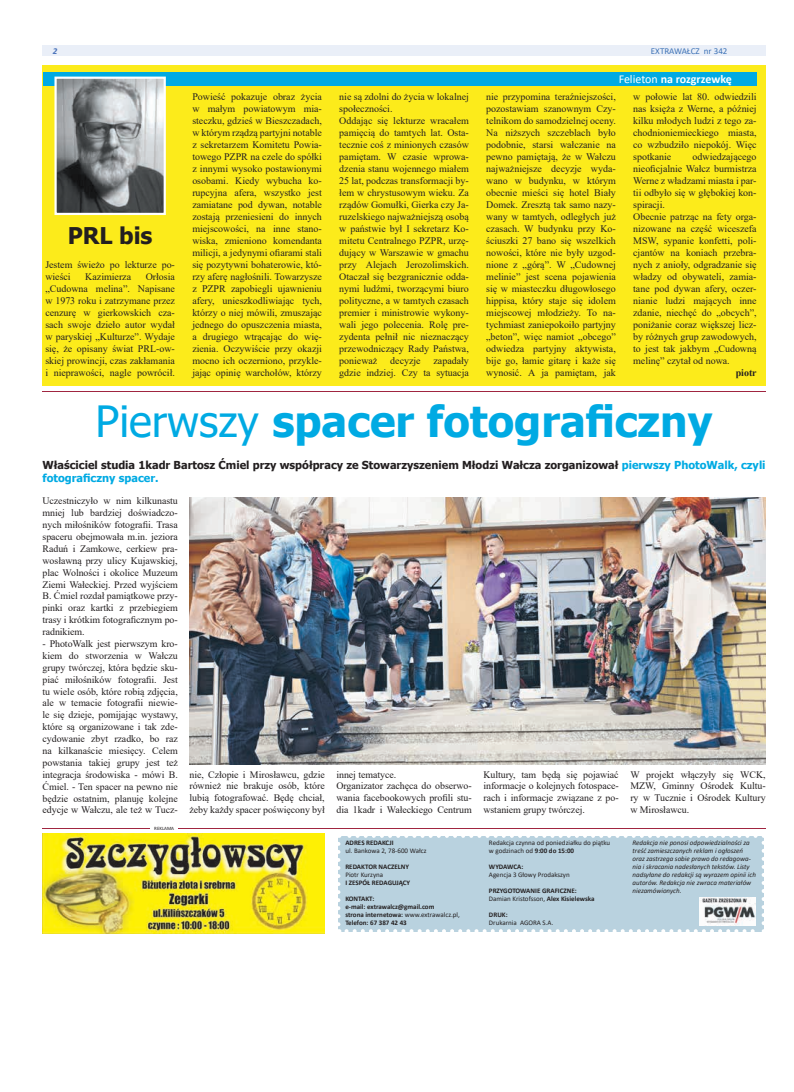
<style>
.page{position:relative;width:794px;height:1092px;background:#fff}
.page>*{position:absolute;margin:0;border:0;box-sizing:border-box;transform-origin:0 0}
.t1{font:700 43px "Tahoma";color:#00aae3}
.t2{font:700 23px "Tahoma";letter-spacing:-.005em;color:#231f20}
.t3{font:700 12px "Calibri";letter-spacing:-.005em;color:#fff}
.t4{font:700 11px/13.2px "Tahoma";color:#231f20}
.t5{font:10px/12px "Times New Roman";letter-spacing:-.005em;color:#231f20;text-align:justify}
.t6{font:700 10px "Times New Roman";letter-spacing:-.005em;color:#231f20}
.t7{font:9.9px/11.9px "Times New Roman";letter-spacing:-.005em;color:#231f20;text-align:justify}
.t8{font:9px "Calibri";color:#3d72b6}
.t9{font:italic 700 9px "Calibri";color:#4d75bb}
.t10{font:italic 7px/8px "Calibri";color:#231f20}
.t11{font:700 7px/8px "Calibri";color:#231f20}
.t12{font:7px/8px "Calibri";color:#231f20}
.t13{font:5px "Calibri";color:#231f20}
.s1{font-weight:400}
.s2{color:#00aae3}
.s3{font-weight:700}
</style>
<div class="page">
<div style="left:43px;top:45px;width:722px;height:11px;background:#eaeff8"></div>
<div style="left:43px;top:65px;width:722px;height:321px;background:#fceb1b"></div>
<div style="left:43px;top:72px;width:713px;height:14px;background:#00aae3"></div>
<img style="left:43px;top:833px;width:282px;height:100px">
<div style="left:338px;top:835px;width:425px;height:96px;background:#b9d2df"></div>
<svg style="left:338px;top:843px;width:2px;height:88px"></svg>
<svg style="left:346px;top:929px;width:418px;height:3px"></svg>
<svg style="left:761px;top:835px;width:3px;height:88px"></svg>
<svg style="left:338px;top:835px;width:417px;height:2px"></svg>
<hr style="left:43px;top:828px;width:722px;height:1px;background:#a02540">
<img style="left:57px;top:80px;width:106px;height:132px">
<div style="left:54px;top:77px;width:112px;height:138px;border:2px solid #fff"></div>
<img style="left:699px;top:897px;width:56px;height:28px">
<hr style="left:43px;top:391px;width:722px;height:1px;background:#a02540">
<hr style="left:151px;top:826px;width:27px;height:4px;background:#fff">
<img style="left:189px;top:497px;width:576px;height:268px">
<p class="t9" style="left:53px;top:44px;width:6px">2</p>
<p class="t8" style="left:651px;top:44px;width:78px">EXTRAWAŁCZ nr 342</p>
<p class="t3" style="left:618px;top:70px;width:115px"><span class="s1">Felieton</span> na rozgrzewkę</p>
<h2 class="t2" style="left:68px;top:219px;width:86px">PRL bis</h2>
<p class="t5" style="left:45px;top:258px;width:131px">Jestem świeżo po lekturze po&shy;wieści</p>
<p class="t5" style="left:45px;top:270px;width:131px;text-indent:100px">Orłosia „Cudowna melina”. Napisane w 1973 roku i zatrzymane przez cenzurę w gierkowskich cza&shy;sach swoje dzieło autor wydał w paryskiej „Kulturze”. Wydaje się, że opisany świat PRL-ow&shy;skiej prowincji, czas zakłamania i nieprawości, nagle powrócił.</p>
<p class="t5" style="left:85px;top:270px;width:47px">Kazimierza</p>
<p class="t5" style="left:192px;top:90px;width:131px">Powieść pokazuje obraz życia w małym powiatowym mia&shy;steczku, gdzieś w Bieszczadach, w którym rządzą partyjni notable z sekretarzem Komitetu Powia&shy;towego PZPR na czele do spółki z innymi wysoko postawionymi osobami. Kiedy wybucha ko&shy;rupcyjna afera, wszystko jest zamiatane pod dywan, notable zostają przeniesieni do innych miejscowości, na inne stano&shy;wiska, zmieniono komendanta milicji, a jedynymi ofiarami stali się pozytywni bohaterowie, któ&shy;rzy aferę nagłośnili. Towarzysze z PZPR zapobiegli ujawnieniu afery, unieszkodliwiając tych, którzy o niej mówili, zmuszając jednego do opuszczenia miasta, a drugiego wtrącając do wię&shy;zienia. Oczywiście przy okazji mocno ich oczerniono, przykle&shy;jając opinię warchołów, którzy</p>
<p class="t5" style="left:339px;top:90px;width:131px;text-align:left">nie są zdolni do życia w lokalnej społeczności.<br>Oddając się lekturze wracałem pamięcią do tamtych lat. Osta&shy;tecznie coś z minionych czasów pamiętam. W czasie wprowa&shy;dzenia stanu wojennego miałem<br>25 lat, podczas transformacji by&shy;łem w chrystusowym wieku. Za rządów Gomułki, Gierka czy Ja&shy;ruzelskiego najważniejszą osobą w państwie był I sekretarz Ko&shy;mitetu Centralnego PZPR, urzę&shy;dujący w Warszawie w gmachu przy Alejach Jerozolimskich.<br>Otaczał się bezgranicznie odda&shy;nymi ludźmi, tworzącymi biuro polityczne, a w tamtych czasach premier i ministrowie wykony&shy;wali jego polecenia. Rolę pre&shy;zydenta pełnił nic nieznaczący przewodniczący Rady Państwa, ponieważ</p>
<p class="t5" style="left:390px;top:354px;width:32px">decyzje</p>
<p class="t5" style="left:339px;top:354px;width:131px;text-align:right">zapadały<br>gdzie indziej. Czy ta sytuacja</p>
<p class="t5" style="left:486px;top:90px;width:131px">nie przypomina teraźniejszości, pozostawiam szanownym Czy&shy;telnikom do samodzielnej oceny.<br>Na niższych szczeblach było podobnie, starsi wałczanie na pewno pamiętają, że w Wałczu najważniejsze decyzje wyda&shy;wano w budynku, w którym obecnie mieści się hotel Biały Domek. Zresztą tak samo nazy&shy;wany w tamtych, odległych już czasach. W budynku przy Ko&shy;ściuszki 27 bano się wszelkich nowości, które nie były uzgod&shy;nione z „górą”. W „Cudownej melinie” jest scena pojawienia się w miasteczku długowłosego hippisa, który staje się idolem miejscowej młodzieży. To na&shy;tychmiast zaniepokoiło partyjny „beton”, więc namiot „obcego” odwiedza partyjny aktywista, bije go, łamie gitarę i każe się wynosić. A ja pamiętam, jak</p>
<p class="t5" style="left:633px;top:90px;width:125px">w połowie lat 80. odwiedzili nas księża z Werne, a później kilku młodych ludzi z tego za&shy;chodnioniemieckiego miasta, co wzbudziło niepokój. Więc spotkanie</p>
<p class="t5" style="left:633px;top:150px;width:125px;text-align:left;text-indent:59px">odwiedzającego nieoficjalnie Wałcz burmistrza<br>Werne z władzami miasta i par&shy;tii odbyło się w głębokiej kon&shy;spiracji.<br>Obecnie patrząc na fety orga&shy;nizowane na część wiceszefa<br>MSW, sypanie konfetti, poli&shy;cjantów na koniach przebra&shy;nych z anioły, odgradzanie się władzy od obywateli, zamia&shy;tane pod dywan afery, oczer&shy;nianie ludzi mających inne zdanie, niechęć do „obcych”, poniżanie coraz większej licz&shy;by różnych grup zawodowych, to jest tak jakbym „Cudowną melinę” czytał od nowa.</p>
<p class="t6" style="left:735px;top:365px;width:22px">piotr</p>
<h1 class="t1" style="left:96px;top:390px;width:618px"><span class="s1">Pierwszy</span> spacer fotograficzny</h1>
<p class="t4" style="left:43px;top:458px;width:724px">Właściciel studia 1kadr Bartosz Ćmiel przy współpracy ze Stowarzyszeniem Młodzi Wałcza zorganizował <span class="s2">pierwszy PhotoWalk, czyli fotograficzny spacer.</span></p>
<p class="t7" style="left:43px;top:494px;width:137px">Uczestniczyło w nim kilkunastu mniej lub bardziej doświadczo&shy;nych miłośników fotografii. Trasa spaceru obejmowała m.in. jeziora Raduń i Zamkowe, cerkiew pra&shy;wosławną przy ulicy Kujawskiej, plac Wolności i okolice Muzeum Ziemi Wałeckiej. Przed wyjściem B. Ćmiel rozdał pamiątkowe przy&shy;pinki oraz kartki z przebiegiem trasy i krótkim fotograficznym po&shy;radnikiem.</p>
<p class="t7" style="left:43px;top:637px;width:137px">- PhotoWalk jest pierwszym kro&shy;kiem do stworzenia w Wałczu grupy twórczej, która będzie sku&shy;piać miłośników fotografii. Jest tu wiele osób, które robią zdjęcia, ale w temacie fotografii niewie&shy;le się dzieje, pomijając wystawy, które są organizowane i tak zde&shy;cydowanie zbyt rzadko, bo raz na kilkanaście miesięcy. Celem powstania takiej grupy jest też integracja środowiska - mówi B.<br>Ćmiel. - Ten spacer na pewno nie będzie ostatnim, planuję kolejne edycje w Wałczu, ale też w Tucz-</p>
<p class="t7" style="left:189px;top:767px;width:137px">nie, Człopie i Mirosławcu, gdzie również nie brakuje osób, które lubią fotografować. Będę chciał, żeby każdy spacer poświęcony był</p>
<p class="t7" style="left:336px;top:767px;width:137px;text-align:left">innej tematyce.<br>Organizator zachęca do obserwo&shy;wania facebookowych profili stu&shy;dia 1kadr i Wałeckiego Centrum</p>
<p class="t7" style="left:483px;top:767px;width:137px">Kultury, tam będą się pojawiać informacje o kolejnych fotospace&shy;rach i informacje związane z po&shy;wstaniem grupy twórczej.</p>
<p class="t7" style="left:630px;top:767px;width:137px">W projekt włączyły się WCK, MZW, Gminny Ośrodek Kultu&shy;ry w Tucznie i Ośrodek Kultury w Mirosławcu.</p>
<p class="t13" style="left:154px;top:824px;width:21px">REKLAMA</p>
<p class="t11" style="left:345px;top:838px;width:50px">ADRES REDAKCJI</p>
<p class="t12" style="left:345px;top:846px;width:83px">ul. Bankowa 2, 78-600 Wałcz</p>
<p class="t11" style="left:345px;top:862px;width:65px">REDAKTOR NACZELNY</p>
<p class="t12" style="left:345px;top:870px;width:39px">Piotr Kurzyna</p>
<p class="t11" style="left:345px;top:878px;width:66px">I ZESPÓŁ REDAGUJĄCY</p>
<p class="t11" style="left:345px;top:894px;width:116px">KONTAKT:<br>e-mail: extrawalcz@gmail.com<br>strona internetowa: <span class="s1">www.extrawalcz.pl,<br></span>Telefon: 67 387 42 43</p>
<p class="t12" style="left:489px;top:838px;width:123px">Redakcja czynna od poniedziałku do piątku w godzinach od <span class="s3">9:00 do 15:00</span></p>
<p class="t11" style="left:489px;top:862px;width:36px">WYDAWCA:</p>
<p class="t12" style="left:489px;top:870px;width:82px">Agencja 3 Głowy Prodakszyn</p>
<p class="t11" style="left:489px;top:886px;width:107px">PRZYGOTOWANIE GRAFICZNE:<br><span class="s1">Damian Kristofsson,</span> Alex Kisielewska</p>
<p class="t11" style="left:489px;top:910px;width:20px">DRUK:</p>
<p class="t12" style="left:489px;top:918px;width:66px">Drukarnia AGORA S.A.</p>
<p class="t10" style="left:632px;top:838px;width:125px">Redakcja nie ponosi odpowiedzialności za treść zamieszczanych reklam i ogłoszeń oraz zastrzega sobie prawo do redagowa&shy;nia i skracania nadesłanych tekstów. Listy nadsyłane do redakcji są wyrazem opinii ich autorów. Redakcja nie zwraca materiałów niezamówionych.</p>
</div>
